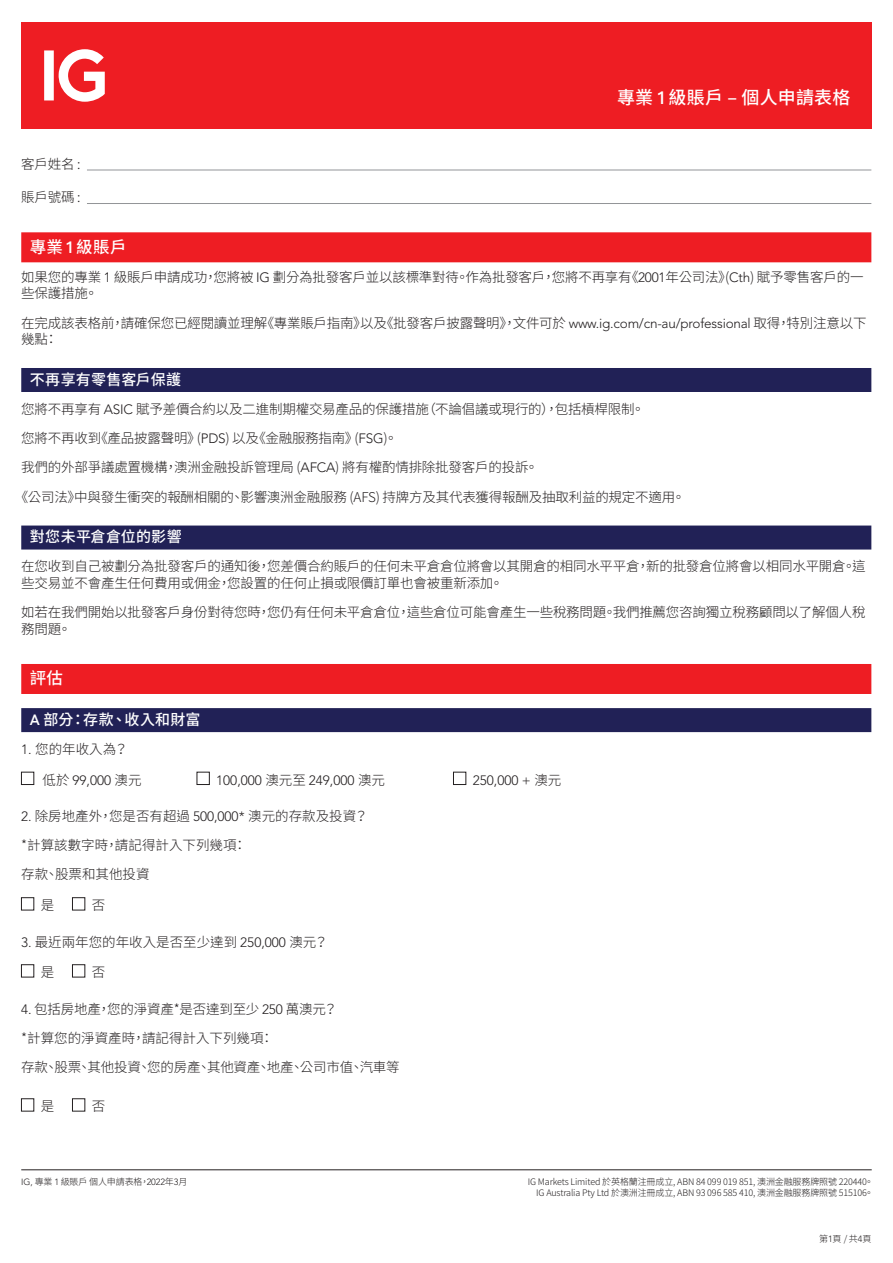
<style>
.page{position:relative;width:893px;height:1263px;background:#fff}
.page>*{position:absolute;margin:0;border:0;box-sizing:border-box;transform-origin:0 0}
.t1{font:500 18px "Noto Sans CJ Ktc";letter-spacing:.01em;color:#fff}
.t2{font:500 16.5px "Noto Sans CJ Ktc";letter-spacing:.02em;color:#fff}
.t3{font:500 15px "Noto Sans CJ Ktc";letter-spacing:.015em;color:#fff}
.t4{font:300 13.5px/16.5px "Noto Sans CJ Ktc";letter-spacing:-.015em;color:#231f20}
.t5{font:300 13.5px "Avenir LT Std";color:#231f20}
.t6{font:300 9px/10.5px "Noto Sans CJ Ktc";letter-spacing:-.015em;color:#231f20;text-align:right}
.s1{font-family:"Matter SQ"}
.s2{font-family:"Avenir LT Std"}
.s3{font-family:"Noto Sans CJ Ktc"}
</style>
<div class="page">
<div style="left:21px;top:22px;width:851px;height:107px;background:#ee1d23"></div>
<svg style="left:44px;top:49px;width:61px;height:53px"></svg>
<hr style="left:21px;top:1169px;width:851px;height:1px;background:#231f20">
<hr style="left:87px;top:170px;width:784px;height:1px;background:#939598">
<hr style="left:87px;top:203px;width:784px;height:1px;background:#939598">
<div style="left:21px;top:232px;width:850px;height:30px;background:#ee1d23"></div>
<div style="left:21px;top:368px;width:850px;height:24px;background:#212156"></div>
<div style="left:21px;top:525px;width:850px;height:24px;background:#212156"></div>
<div style="left:21px;top:664px;width:850px;height:30px;background:#ee1d23"></div>
<div style="left:21px;top:708px;width:850px;height:24px;background:#212156"></div>
<div style="left:21px;top:772px;width:13px;height:13px;border:1px solid #231f20"></div>
<div style="left:197px;top:772px;width:13px;height:13px;border:1px solid #231f20"></div>
<div style="left:453px;top:772px;width:13px;height:13px;border:1px solid #231f20"></div>
<div style="left:21px;top:897px;width:13px;height:13px;border:1px solid #231f20"></div>
<div style="left:72px;top:897px;width:13px;height:13px;border:1px solid #231f20"></div>
<div style="left:21px;top:964px;width:13px;height:13px;border:1px solid #231f20"></div>
<div style="left:72px;top:964px;width:13px;height:13px;border:1px solid #231f20"></div>
<div style="left:21px;top:1098px;width:13px;height:13px;border:1px solid #231f20"></div>
<div style="left:72px;top:1098px;width:13px;height:13px;border:1px solid #231f20"></div>
<h1 class="t1" style="left:617px;top:87px;width:235px">專業 <span class="s1">1</span> 級賬戶 – 個人申請表格</h1>
<p class="t4" style="left:21px;top:156px;width:61px">客戶姓名 :</p>
<p class="t4" style="left:21px;top:189px;width:61px">賬戶號碼 :</p>
<p class="t2" style="left:30px;top:237px;width:98px">專業 <span class="s1">1</span> 級賬戶</p>
<p class="t4" style="left:21px;top:269px;width:844px">如果您的專業 <span class="s2">1</span> 級賬戶申請成功，您將被 <span class="s2">IG</span> 劃分為批發客戶並以該標準對待。作為批發客戶，您將不再享有《<span class="s2">2001</span>年公司法》(<span class="s2">Cth</span>) 賦予零售客戶的一些保護措施。</p>
<p class="t4" style="left:21px;top:315px;width:847px">在完成該表格前，請確保您已經閱讀並理解《專業賬戶指南》以及《批發客戶披露聲明》，文件可於 <span class="s2">www.ig.com/cn-au/professional</span> 取得，特別注意以下幾點：</p>
<p class="t3" style="left:30px;top:371px;width:153px">不再享有零售客戶保護</p>
<p class="t4" style="left:21px;top:401px;width:625px">您將不再享有 <span class="s2">ASIC</span> 賦予差價合約以及二進制期權交易產品的保護措施（不論倡議或現行的），包括槓桿限制。</p>
<p class="t4" style="left:21px;top:430px;width:378px">您將不再收到《產品披露聲明》(<span class="s2">PDS</span>) 以及《金融服務指南》(<span class="s2">FSG</span>)。</p>
<p class="t4" style="left:21px;top:459px;width:519px">我們的外部爭議處置機構，澳洲金融投訴管理局 (<span class="s2">AFCA</span>) 將有權酌情排除批發客戶的投訴。</p>
<p class="t4" style="left:15px;top:489px;width:672px">《公司法》中與發生衝突的報酬相關的、影響澳洲金融服務 (AFS) 持牌方及其代表獲得報酬及抽取利益的規定不適用。</p>
<p class="t3" style="left:30px;top:528px;width:153px">對您未平倉倉位的影響</p>
<p class="t4" style="left:21px;top:558px;width:846px">在您收到自己被劃分為批發客戶的通知後，您差價合約賬戶的任何未平倉倉位將會以其開倉的相同水平平倉，新的批發倉位將會以相同水平開倉。這些交易並不會產生任何費用或佣金，您設置的任何止損或限價訂單也會被重新添加。</p>
<p class="t4" style="left:21px;top:604px;width:846px">如若在我們開始以批發客戶身份對待您時，您仍有任何未平倉倉位，這些倉位可能會產生一些稅務問題。我們推薦您咨詢獨立稅務顧問以了解個人稅務問題。</p>
<p class="t2" style="left:30px;top:669px;width:35px">評估</p>
<p class="t3" style="left:30px;top:711px;width:172px"><span class="s1">A</span> 部分：存款、收入和財富</p>
<p class="t4" style="left:21px;top:741px;width:108px"><span class="s2">1.</span> 您的年收入為？</p>
<p class="t5" style="left:43px;top:772px;width:101px"><span class="s3">低於</span> 99,000 <span class="s3">澳元</span></p>
<p class="t5" style="left:216px;top:772px;width:170px">100,000 <span class="s3">澳元至</span> 249,000 <span class="s3">澳元</span></p>
<p class="t5" style="left:473px;top:772px;width:90px">250,000 + <span class="s3">澳元</span></p>
<p class="t4" style="left:21px;top:802px;width:348px;line-height:29.2px"><span class="s2">2.</span> 除房地產外，您是否有超過 <span class="s2">500,000*</span> 澳元的存款及投資？*計算該數字時，請記得計入下列幾項：<br>存款、股票和其他投資</p>
<p class="t4" style="left:41px;top:897px;width:15px">是</p>
<p class="t4" style="left:92px;top:897px;width:15px">否</p>
<p class="t4" style="left:21px;top:933px;width:308px"><span class="s2">3.</span> 最近兩年您的年收入是否至少達到 <span class="s2">250,000</span> 澳元？</p>
<p class="t4" style="left:41px;top:964px;width:15px">是</p>
<p class="t4" style="left:92px;top:964px;width:15px">否</p>
<p class="t4" style="left:21px;top:994px;width:380px;line-height:29.2px"><span class="s2">4.</span> 包括房地產，您的淨資產*是否達到至少 <span class="s2">250</span> 萬澳元？<br>*計算您的淨資產時，請記得計入下列幾項：<br>存款、股票、其他投資、您的房產、其他資產、地產、公司市值、汽車等</p>
<p class="t4" style="left:41px;top:1098px;width:15px">是</p>
<p class="t4" style="left:92px;top:1098px;width:15px">否</p>
<p class="t6" style="left:21px;top:1177px;width:168px"><span class="s2">IG,</span> 專業 <span class="s2">1</span> 級賬戶 個人申請表格，<span class="s2">2022</span>年<span class="s2">3</span>月</p>
<p class="t6" style="left:528px;top:1177px;width:347px">IG Markets Limited 於英格蘭注冊成立, ABN 84 099 019 851, 澳洲金融服務牌照號 220440。<br>IG Australia Pty Ltd 於澳洲注冊成立, ABN 93 096 585 410, 澳洲金融服務牌照號 515106。</p>
<p class="t6" style="left:819px;top:1233px;width:54px">第<span class="s2">1</span>頁 / 共<span class="s2">4</span>頁</p>
</div>
